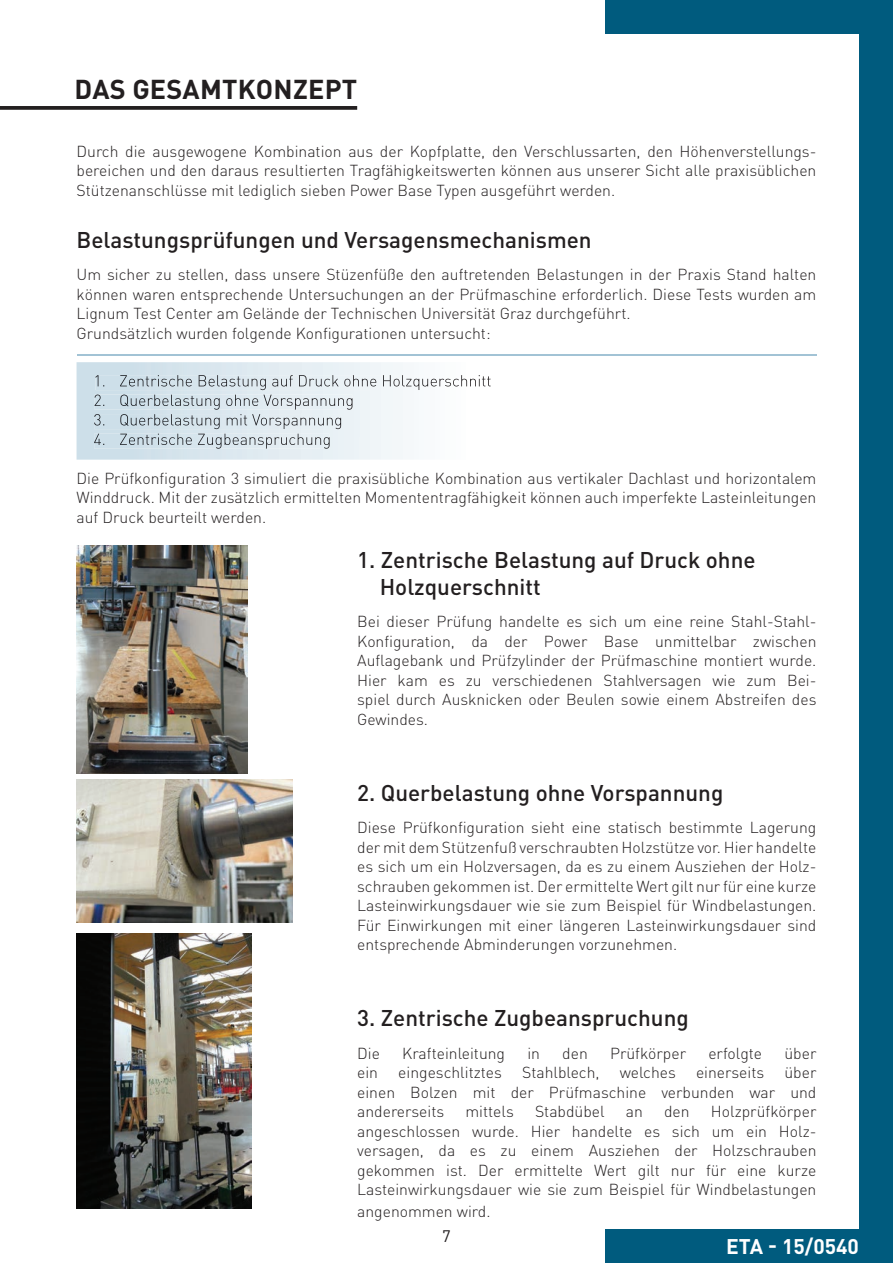
<style>
.page{position:relative;width:893px;height:1263px;background:#fff}
.page>*{position:absolute;margin:0;border:0;box-sizing:border-box;transform-origin:0 0}
.t1{font:700 27px "DIN Pro";letter-spacing:.01em;color:#231f20}
.t2{font:500 22.5px/27px "DIN Pro";color:#231f20}
.t3{font:700 21px "DIN Pro";color:#fff}
.t4{font:16.5px "DIN Pro";color:#231f20}
.t5{font:300 15.75px/19.5px "DIN Pro";color:#231f20;text-align:justify}
</style>
<div class="page">
<div style="left:606px;top:0;width:287px;height:1263px;background:#005b7e"></div>
<div style="left:0;top:34px;width:859px;height:1195px;background:#fff"></div>
<svg style="left:0;top:106px;width:357px;height:4px"></svg>
<hr style="left:77px;top:354px;width:739px;height:1px;background:#a2c3d5">
<svg style="left:77px;top:362px;width:326px;height:98px;background:#dbe8ef"></svg>
<svg style="left:94px;top:375px;width:397px;height:74px"></svg>
<img style="left:94px;top:434px;width:236px;height:15px">
<img style="left:77px;top:546px;width:170px;height:228px">
<img style="left:77px;top:779px;width:216px;height:144px">
<img style="left:77px;top:933px;width:175px;height:276px">
<h1 class="t1" style="left:75px;top:71px;width:284px">DAS GESAMTKONZEPT</h1>
<p class="t5" style="left:77px;top:141px;width:741px">Durch die ausgewogene Kombination aus der Kopfplatte, den Verschlussarten, den Höhenverstellungs&shy;bereichen und den daraus resultierten Tragfähigkeitswerten können aus unserer Sicht alle praxisüblichen Stützenanschlüsse mit lediglich sieben Power Base Typen ausgeführt werden.</p>
<h2 class="t2" style="left:77px;top:226px;width:517px">Belastungsprüfungen und Versagensmechanismen</h2>
<p class="t5" style="left:77px;top:264px;width:741px;text-align:left">Um sicher zu stellen, dass unsere Stüzenfüße den auftretenden Belastungen in der Praxis Stand halten können waren entsprechende Untersuchungen an der Prüfmaschine erforderlich. Diese Tests wurden am Lignum Test Center am Gelände der Technischen Universität Graz durchgeführt.<br>Grundsätzlich wurden folgende Konfigurationen untersucht:</p>
<p class="t5" style="left:77px;top:468px;width:741px">Die Prüfkonfiguration 3 simuliert die praxisübliche Kombination aus vertikaler Dachlast und horizontalem Winddruck. Mit der zusätzlich ermittelten Momententragfähigkeit können auch imperfekte Lasteinleitungen auf Druck beurteilt werden.</p>
<h2 class="t2" style="left:380px;top:545px;width:377px;text-indent:-22px">1. Zentrische Belastung auf Druck ohne<br>Holzquerschnitt</h2>
<p class="t5" style="left:357px;top:611px;width:461px">Bei dieser Prüfung handelte es sich um eine reine Stahl-Stahl-Konfiguration, da der Power Base unmittelbar zwischen Auflagebank und Prüfzylinder der Prüfmaschine montiert wurde.<br>Hier kam es zu verschiedenen Stahlversagen wie zum Bei&shy;spiel durch Ausknicken oder Beulen sowie einem Abstreifen des Gewindes.</p>
<h2 class="t2" style="left:357px;top:778px;width:368px">2. Querbelastung ohne Vorspannung</h2>
<p class="t5" style="left:357px;top:817px;width:461px">Diese Prüfkonfiguration sieht eine statisch bestimmte Lagerung der mit dem Stützenfuß verschraubten Holzstütze vor. Hier handelte es sich um ein Holzversagen, da es zu einem Ausziehen der Holz&shy;schrauben gekommen ist. Der ermittelte Wert gilt nur für eine kurze Lasteinwirkungsdauer wie sie zum Beispiel für Windbelastungen.<br>Für Einwirkungen mit einer längeren Lasteinwirkungsdauer sind entsprechende Abminderungen vorzunehmen.</p>
<h2 class="t2" style="left:357px;top:1004px;width:333px">3. Zentrische Zugbeanspruchung</h2>
<p class="t5" style="left:357px;top:1042px;width:24px">Die</p>
<p class="t5" style="left:402px;top:1042px;width:104px">Krafteinleitung</p>
<p class="t5" style="left:527px;top:1042px;width:14px">in</p>
<p class="t5" style="left:562px;top:1042px;width:27px">den</p>
<p class="t5" style="left:610px;top:1042px;width:78px">Prüfkörper</p>
<p class="t5" style="left:708px;top:1042px;width:55px">erfolgte</p>
<p class="t5" style="left:784px;top:1042px;width:33px">über</p>
<p class="t5" style="left:357px;top:1062px;width:22px">ein</p>
<p class="t5" style="left:398px;top:1062px;width:105px">eingeschlitztes</p>
<p class="t5" style="left:522px;top:1062px;width:79px">Stahlblech,</p>
<p class="t5" style="left:620px;top:1062px;width:58px">welches</p>
<p class="t5" style="left:696px;top:1062px;width:70px">einerseits</p>
<p class="t5" style="left:357px;top:1062px;width:461px;text-indent:427px">über einen Bolzen mit der Prüfmaschine verbunden war und andererseits</p>
<p class="t5" style="left:465px;top:1101px;width:50px">mittels</p>
<p class="t5" style="left:535px;top:1101px;width:71px">Stabdübel</p>
<p class="t5" style="left:626px;top:1101px;width:19px">an</p>
<p class="t5" style="left:664px;top:1101px;width:27px">den</p>
<p class="t5" style="left:357px;top:1101px;width:461px;text-indent:354px">Holzprüfkörper angeschlossen wurde. Hier handelte es sich um ein Holz&shy;versagen, da es zu einem Ausziehen der Holzschrauben gekommen ist. Der ermittelte Wert gilt nur für eine kurze Lasteinwirkungsdauer wie sie zum Beispiel für Windbelastungen</p>
<p class="t5" style="left:357px;top:1200px;width:135px">angenommen wird.</p>
<p class="t4" style="left:442px;top:1224px;width:10px">7</p>
<h3 class="t3" style="left:726px;top:1232px;width:134px">ETA - 15/0540</h3>
</div>
